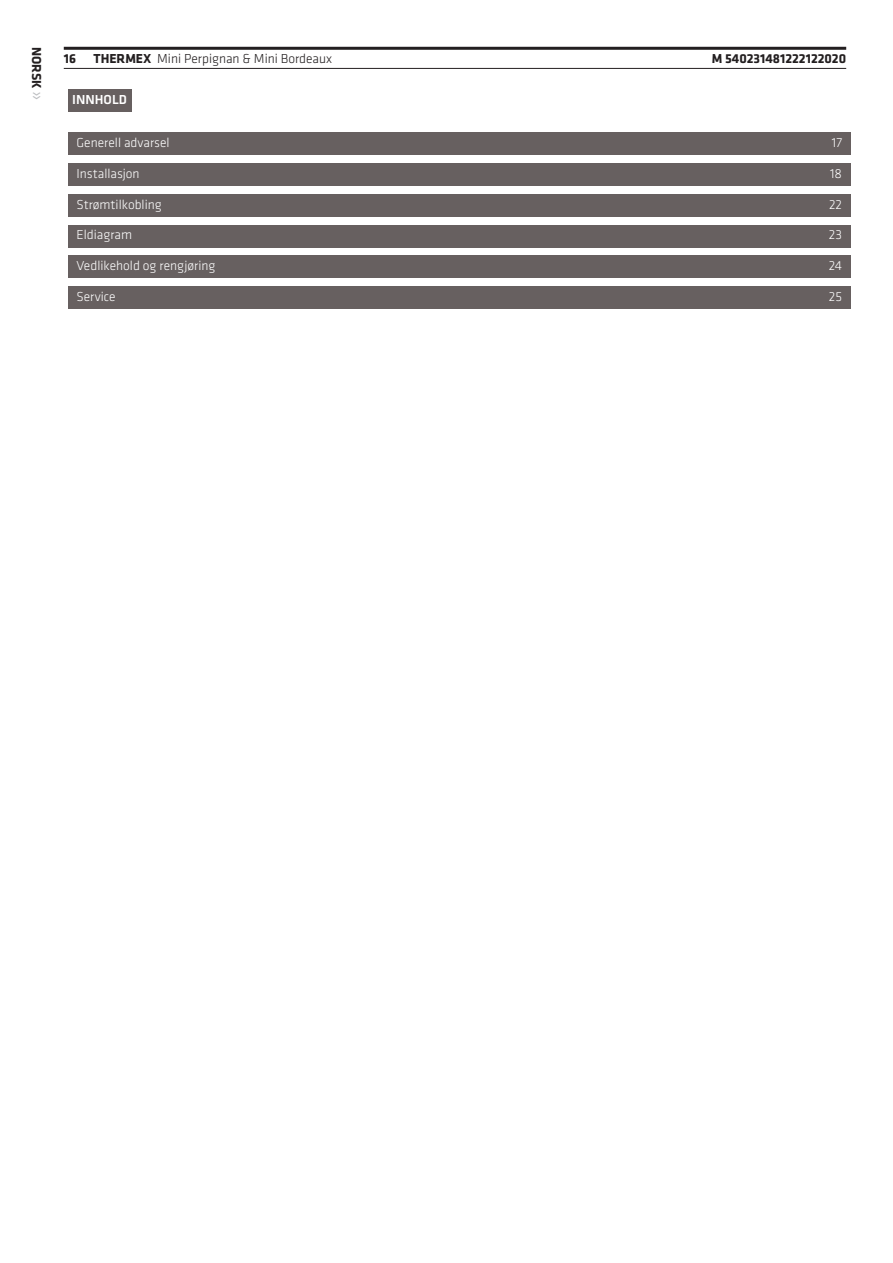
<style>
.page{position:relative;width:893px;height:1263px;background:#fff}
.page>*{position:absolute;margin:0;border:0;box-sizing:border-box;transform-origin:0 0}
.t1{font:300 13.5px "Klavika";color:#fff}
.t2{font:300 13.5px "Klavika";color:#231f20}
.t3{font:700 13.5px "Klavika";color:#231f20}
.t4{font:500 13.5px "Klavika";color:#fff}
.s1{font-weight:300;font-size:19.65px;color:#bcbdc0}
.s2{font-weight:700}
</style>
<div class="page">
<hr style="left:64px;top:47px;width:782px;height:3px;background:#231f20">
<hr style="left:64px;top:68px;width:782px;height:1px;background:#231f20">
<div style="left:68px;top:89px;width:63px;height:22px;background:#676060"></div>
<div style="left:68px;top:133px;width:782px;height:22px;background:#676060"></div>
<div style="left:68px;top:164px;width:782px;height:22px;background:#676060"></div>
<div style="left:68px;top:194px;width:782px;height:22px;background:#676060"></div>
<div style="left:68px;top:225px;width:782px;height:22px;background:#676060"></div>
<div style="left:68px;top:256px;width:782px;height:22px;background:#676060"></div>
<div style="left:68px;top:287px;width:782px;height:22px;background:#676060"></div>
<p class="t3" style="left:44px;top:47px;width:56px;rotate:90deg">Norsk <span class="s1">»</span></p>
<p class="t3" style="left:64px;top:51px;width:14px">16</p>
<p class="t2" style="left:94px;top:51px;width:240px"><span class="s2">THERMEX</span> Mini Perpignan &amp; Mini Bordeaux</p>
<p class="t3" style="left:712px;top:51px;width:136px">M 540231481222122020</p>
<p class="t4" style="left:72px;top:92px;width:56px">INNHOLD</p>
<p class="t1" style="left:77px;top:135px;width:95px">Generell advarsel</p>
<p class="t1" style="left:832px;top:135px;width:12px">17</p>
<p class="t1" style="left:77px;top:166px;width:65px">Installasjon</p>
<p class="t1" style="left:830px;top:166px;width:13px">18</p>
<p class="t1" style="left:77px;top:197px;width:87px">Strømtilkobling</p>
<p class="t1" style="left:829px;top:197px;width:15px">22</p>
<p class="t1" style="left:77px;top:228px;width:57px">Eldiagram</p>
<p class="t1" style="left:829px;top:228px;width:15px">23</p>
<p class="t1" style="left:77px;top:258px;width:141px">Vedlikehold og rengjøring</p>
<p class="t1" style="left:829px;top:258px;width:15px">24</p>
<p class="t1" style="left:77px;top:289px;width:41px">Service</p>
<p class="t1" style="left:829px;top:289px;width:15px">25</p>
</div>
